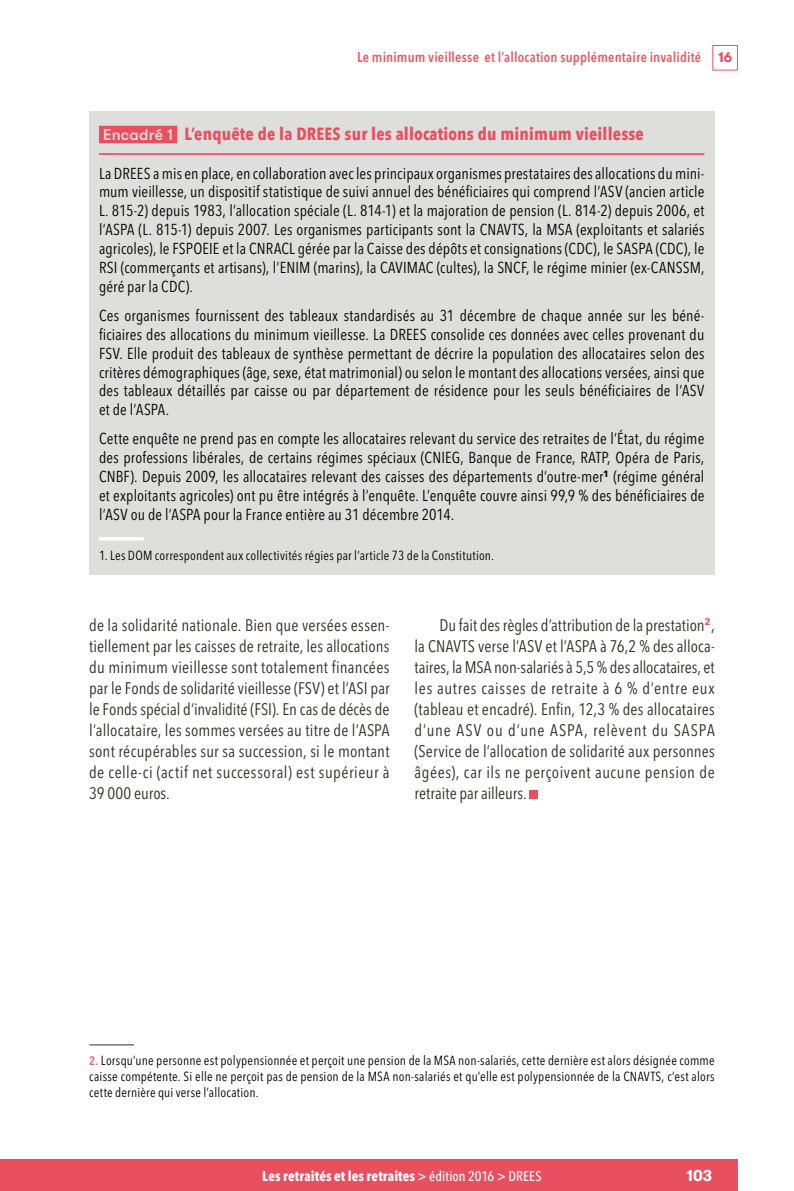
<style>
.page{position:relative;width:794px;height:1191px;background:#fff}
.page>*{position:absolute;margin:0;border:0;box-sizing:border-box;transform-origin:0 0}
.ENC_titre_rouge{font:700 condensed 17.5px "Avenir Next LT Pro";letter-spacing:.01em;color:#e9505f}
.Texte{font:condensed 16.62px/21px "Avenir Next LT Pro";letter-spacing:.03em;color:#302c28;text-align:justify}
.ENC_texte{font:condensed 15.75px/18.9px "Avenir Next LT Pro";letter-spacing:.005em;color:#000;text-align:justify}
.t1{font:700 15.75px "GT Walsheim";color:#fff}
.t2{font:600 condensed 14px "Avenir Next LT Pro";letter-spacing:.01em;color:#ea5964}
.t3{font:700 condensed 14px "Avenir Next LT Pro";letter-spacing:.01em;color:#fff}
.t4{font:condensed 13.12px/15.8px "Avenir Next LT Pro";letter-spacing:.02em;color:#000;text-align:justify}
.s1{font-family:"GT Walsheim Pro Trial";font-weight:700;font-stretch:normal;color:#e9505f}
.s2{font-family:"GT Walsheim";font-weight:500;font-stretch:normal;font-size:15.75px;color:#dededd}
.s3{font-weight:600;font-size:12.25px;color:#eb616a}
.s4{font-weight:500}
</style>
<div class="page">
<div style="left:712px;top:45px;width:26px;height:25px;border:1px solid #e9505f"></div>
<div style="left:0;top:1159px;width:738px;height:32px;background:#e9505f"></div>
<div style="left:529px;top:790px;width:9px;height:8px;background:#e9505f"></div>
<hr style="left:89px;top:1044px;width:45px;height:1px;background:#302c28">
<div style="left:89px;top:112px;width:625px;height:463px;background:#dededd"></div>
<hr style="left:99px;top:153px;width:605px;height:2px;background:#e9505f">
<div style="left:99px;top:126px;width:78px;height:17px;background:#e9505f"></div>
<hr style="left:99px;top:537px;width:45px;height:3px;background:#fff">
<p class="t2" style="left:357px;top:49px;width:377px">Le minimum vieillesse et l’allocation supplémentaire invalidité <span class="s1">16</span></p>
<p class="ENC_titre_rouge" style="left:103px;top:123px;width:542px"><span class="s2">Encadré 1</span> L’enquête de la DREES sur les allocations du minimum vieillesse</p>
<p class="ENC_texte" style="left:99px;top:163px;width:607px">La DREES a mis en place, en collaboration avec les principaux organismes prestataires des allocations du mini&shy;mum vieillesse, un dispositif statistique de suivi annuel des bénéficiaires qui comprend l’ASV (ancien article L. 815-2) depuis 1983, l’allocation spéciale (L. 814-1) et la majoration de pension (L. 814-2) depuis 2006, et l’ASPA (L. 815-1) depuis 2007. Les organismes participants sont la CNAVTS, la MSA (exploitants et salariés agricoles), le FSPOEIE et la CNRACL gérée par la Caisse des dépôts et consignations (CDC), le SASPA (CDC), le RSI (commerçants et artisans), l’ENIM (marins), la CAVIMAC (cultes), la SNCF, le régime minier (ex-CANSSM, géré par la CDC).</p>
<p class="ENC_texte" style="left:99px;top:306px;width:607px">Ces organismes fournissent des tableaux standardisés au 31 décembre de chaque année sur les béné&shy;ficiaires des allocations du minimum vieillesse. La DREES consolide ces données avec celles provenant du FSV. Elle produit des tableaux de synthèse permettant de décrire la population des allocataires selon des critères démographiques (âge, sexe, état matrimonial) ou selon le montant des allocations versées, ainsi que des tableaux détaillés par caisse ou par département de résidence pour les seuls bénéficiaires de l’ASV et de l’ASPA.</p>
<p class="ENC_texte" style="left:99px;top:429px;width:607px">Cette enquête ne prend pas en compte les allocataires relevant du service des retraites de l’État, du régime des professions libérales, de certains régimes spéciaux (CNIEG, Banque de France, RATP, Opéra de Paris, CNBF). Depuis 2009, les allocataires relevant des caisses des départements d’outre-mer<sup>1</sup> (régime général et exploitants agricoles) ont pu être intégrés à l’enquête. L’enquête couvre ainsi 99,9 % des bénéficiaires de l’ASV ou de l’ASPA pour la France entière au 31 décembre 2014.</p>
<p class="t4" style="left:99px;top:548px;width:395px">1. Les DOM correspondent aux collectivités régies par l’article 73 de la Constitution.</p>
<p class="Texte" style="left:89px;top:614px;width:302px">de la solidarité nationale. Bien que versées essen&shy;tiellement par les caisses de retraite, les allocations du minimum vieillesse sont totalement financées par le Fonds de solidarité vieillesse (FSV) et l’ASI par le Fonds spécial d’invalidité (FSI). En cas de décès de l’allocataire, les sommes versées au titre de l’ASPA sont récupérables sur sa succession, si le montant de celle-ci (actif net successoral) est supérieur à 39 000 euros.</p>
<p class="Texte" style="left:414px;top:614px;width:302px;text-indent:25px">Du fait des règles d’attribution de la prestation<sup>2</sup>, la CNAVTS verse l’ASV et l’ASPA à 76,2 % des alloca&shy;taires, la MSA non-salariés à 5,5 % des allocataires, et les autres caisses de retraite à 6 % d’entre eux (tableau et encadré). Enfin, 12,3 % des allocataires d’une ASV ou d’une ASPA, relèvent du SASPA (Service de l’allocation de solidarité aux personnes âgées), car ils ne perçoivent aucune pension de retraite par ailleurs.</p>
<p class="t4" style="left:89px;top:1052px;width:627px"><span class="s3">2.</span> Lorsqu’une personne est polypensionnée et perçoit une pension de la MSA non-salariés, cette dernière est alors désignée comme caisse compétente. Si elle ne perçoit pas de pension de la MSA non-salariés et qu’elle est polypensionnée de la CNAVTS, c’est alors cette dernière qui verse l’allocation.</p>
<p class="t3" style="left:262px;top:1167px;width:281px">Les retraités et les retraites <span class="s4">&gt; édition 2016 &gt; DREES</span></p>
<p class="t1" style="left:686px;top:1165px;width:27px">103</p>
</div>
